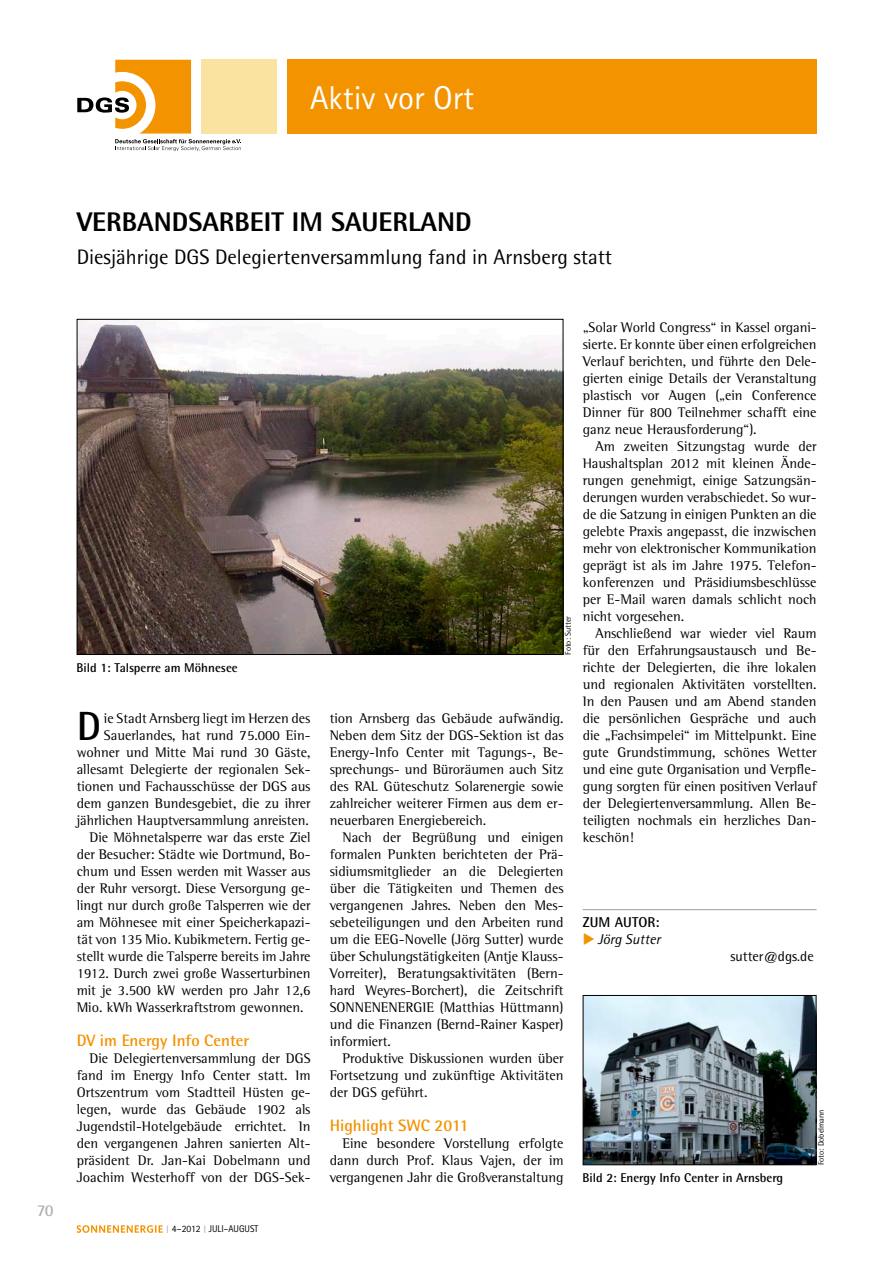
<style>
.page{position:relative;width:893px;height:1263px;background:#fff}
.page>*{position:absolute;margin:0;border:0;box-sizing:border-box;transform-origin:0 0}
.t1{font:700 40.8px "Rotis Semi Sans Std";color:#000}
.t2{font:33px "Rotis Sans Serif Std";color:#fff}
.t3{font:800 27px "Rotis Semi Sans Std";color:#000}
.t4{font:21px "Rotis Semi Sans Std";color:#000}
.t5{font:700 16.5px "Rotis Semi Sans Std";color:#f39300}
.t6{font:700 16.5px "Rotis Semi Sans Std";color:#b0b2b5}
.t7{font:14.25px/17px "Rotis Semi Serif Std";color:#000;text-align:justify}
.t8{font:14.25px "Rotis Semi Sans Std";color:#000}
.t9{font:italic 14.25px "Rotis Semi Sans Std";color:#000}
.t10{font:700 14.25px "Rotis Semi Sans Std";letter-spacing:.01em;color:#000}
.t11{font:700 12.75px "Rotis Semi Sans Std";color:#000}
.t12{font:9.75px "Rotis Sans Serif Std";color:#000}
.t13{font:8.25px "Rotis Semi Sans Std";color:#000}
.s1{font-size:10.8px;color:#b0b2b5}
.s2{color:#f39300}
</style>
<div class="page">
<svg style="left:77px;top:1225px;width:86px;height:8px"></svg>
<div style="left:287px;top:60px;width:529px;height:74px;background:#f39300"></div>
<svg style="left:77px;top:60px;width:164px;height:91px"></svg>
<div style="left:202px;top:60px;width:75px;height:74px;background:#fae2a0"></div>
<hr style="left:583px;top:909px;width:234px;height:1px;background:#9c9d9f">
<img style="left:79px;top:321px;width:482px;height:332px">
<div style="left:77px;top:319px;width:486px;height:336px;border:1px solid #000"></div>
<img style="left:585px;top:997px;width:229px;height:166px">
<div style="left:583px;top:995px;width:233px;height:170px;border:1px solid #000"></div>
<h2 class="t2" style="left:310px;top:78px;width:165px">Aktiv vor Ort</h2>
<p class="t6" style="left:37px;top:1200px;width:18px">70</p>
<h3 class="t3" style="left:77px;top:205px;width:32px">VERBANDSARBEIT</h3>
<h3 class="t3" style="left:292px;top:205px;width:70px">IM SAUER</h3>
<h3 class="t3" style="left:408px;top:205px;width:31px">LAND</h3>
<h3 class="t4" style="left:77px;top:244px;width:537px">Diesjährige DGS Delegiertenversammlung fand in Arnsberg statt</h3>
<p class="t11" style="left:77px;top:660px;width:163px">Bild 1: Talsperre am Möhnesee</p>
<h1 class="t1" style="left:77px;top:701px;width:21px">D</h1>
<p class="t7" style="left:104px;top:710px;width:208px">ie Stadt Arnsberg liegt im Herzen des</p>
<p class="t7" style="left:104px;top:727px;width:208px">Sauerlandes, hat rund 75.000 Ein-</p>
<p class="t7" style="left:77px;top:744px;width:235px">wohner und Mitte Mai rund 30 Gäste,</p>
<p class="t7" style="left:77px;top:761px;width:235px">allesamt Delegierte der regionalen Sek-</p>
<p class="t7" style="left:77px;top:778px;width:235px">tionen und Fachausschüsse der DGS aus</p>
<p class="t7" style="left:77px;top:795px;width:235px">dem ganzen Bundesgebiet, die zu ihrer</p>
<p class="t7" style="left:77px;top:812px;width:234px">jährlichen Hauptversammlung anreisten.</p>
<p class="t7" style="left:89px;top:829px;width:223px">Die Möhnetalsperre war das erste Ziel</p>
<p class="t7" style="left:77px;top:846px;width:235px">der Besucher: Städte wie Dortmund, Bo-</p>
<p class="t7" style="left:77px;top:863px;width:235px">chum und Essen werden mit Wasser aus</p>
<p class="t7" style="left:77px;top:880px;width:235px">der Ruhr versorgt. Diese Versorgung ge-</p>
<p class="t7" style="left:77px;top:897px;width:235px">lingt nur durch große Talsperren wie der</p>
<p class="t7" style="left:77px;top:914px;width:235px">am Möhnesee mit einer Speicherkapazi-</p>
<p class="t7" style="left:77px;top:931px;width:235px">tät von 135 Mio. Kubikmetern. Fertig ge-</p>
<p class="t7" style="left:77px;top:948px;width:235px">stellt wurde die Talsperre bereits im Jahre</p>
<p class="t7" style="left:77px;top:965px;width:235px">1912. Durch zwei große Wasserturbinen</p>
<p class="t7" style="left:77px;top:982px;width:235px">mit je 3.500 kW werden pro Jahr 12,6</p>
<p class="t7" style="left:77px;top:999px;width:229px">Mio. kWh Wasserkraftstrom gewonnen.</p>
<p class="t5" style="left:77px;top:1030px;width:174px">DV im Energy I nfo Center</p>
<p class="t7" style="left:77px;top:1050px;width:235px;text-indent:13px">Die Delegiertenversammlung der DGS fand im Energy Info Center statt. Im Ortszentrum vom Stadtteil Hüsten ge&shy;legen, wurde das Gebäude 1902 als Jugendstil-Hotelgebäude errichtet. In den vergangenen Jahren sanierten Alt&shy;präsident Dr. Jan-Kai Dobelmann und Joachim Westerhoff von der DGS-Sek-</p>
<p class="t12" style="left:166px;top:1223px;width:94px"><span class="s1">I</span> 4–2012 <span class="s1">I</span> Juli–August</p>
<p class="t13" style="left:563px;top:655px;width:40px;rotate:-90deg">Foto: Sutter</p>
<p class="t7" style="left:330px;top:710px;width:235px">tion Arnsberg das Gebäude aufwändig.<br>Neben dem Sitz der DGS-Sektion ist das Energy-Info Center mit Tagungs-, Be&shy;sprechungs- und Büroräumen auch Sitz des RAL Güteschutz Solarenergie sowie zahlreicher weiterer Firmen aus dem er&shy;neuerbaren Energiebereich.</p>
<p class="t7" style="left:330px;top:829px;width:235px;text-indent:13px">Nach der Begrüßung und einigen formalen Punkten berichteten der Prä&shy;sidiumsmitglieder an die Delegierten über die Tätigkeiten und Themen des vergangenen Jahres. Neben den Mes&shy;sebeteiligungen und den Arbeiten rund um die EEG-Novelle (Jörg Sutter) wurde über Schulungstätigkeiten (Antje Klauss-Vorreiter), Beratungsaktivitäten (Bern&shy;hard Weyres-Borchert), die Zeitschrift SONNENENERGIE (Matthias Hüttmann) und die Finanzen (Bernd-Rainer Kasper) informiert.</p>
<p class="t7" style="left:330px;top:1050px;width:235px;text-indent:13px">Produktive Diskussionen wurden über Fortsetzung und zukünftige Aktivitäten der DGS geführt.</p>
<p class="t5" style="left:330px;top:1115px;width:140px">Highlight SWC 2011</p>
<p class="t7" style="left:330px;top:1135px;width:235px;text-indent:13px">Eine besondere Vorstellung erfolgte dann durch Prof. Klaus Vajen, der im vergangenen Jahr die Großveranstaltung</p>
<p class="t7" style="left:583px;top:318px;width:235px">„Solar World Congress“ in Kassel organi&shy;sierte. Er konnte über einen erfolgreichen Verlauf berichten, und führte den Dele&shy;gierten einige Details der Veranstaltung plastisch vor Augen („ein Conference Dinner für 800 Teilnehmer schafft eine ganz neue Herausforderung“).</p>
<p class="t7" style="left:583px;top:437px;width:235px;text-indent:13px">Am zweiten Sitzungstag wurde der Haushaltsplan 2012 mit kleinen Ände&shy;rungen genehmigt, einige Satzungsän&shy;derungen wurden verabschiedet. So wur&shy;de die Satzung in einigen Punkten an die gelebte Praxis angepasst, die inzwischen mehr von elektronischer Kommunikation geprägt ist als im Jahre 1975. Telefon&shy;konferenzen und Präsidiumsbeschlüsse per E-Mail waren damals schlicht noch nicht vorgesehen.</p>
<p class="t7" style="left:583px;top:625px;width:235px;text-indent:13px">Anschließend war wieder viel Raum für den Erfahrungsaustausch und Be&shy;richte der Delegierten, die ihre lokalen und regionalen Aktivitäten vorstellten.<br>In den Pausen und am Abend standen die persönlichen Gespräche und auch die „Fachsimpelei“ im Mittelpunkt. Eine gute Grundstimmung, schönes Wetter und eine gute Organisation und Verpfle&shy;gung sorgten für einen positiven Verlauf der Delegiertenversammlung. Allen Be&shy;teiligten nochmals ein herzliches Dan&shy;keschön!</p>
<p class="t10" style="left:583px;top:914px;width:78px">Zum Autor:</p>
<p class="t9" style="left:583px;top:931px;width:79px"><span class="s2">◆</span> Jörg Sutter</p>
<p class="t8" style="left:730px;top:948px;width:85px">sutter@dgs.de</p>
<p class="t13" style="left:816px;top:1165px;width:57px;rotate:-90deg">Foto: Dobelmann</p>
<p class="t11" style="left:583px;top:1170px;width:202px">Bild 2: Energy I nfo Center in Arnsberg</p>
</div>
